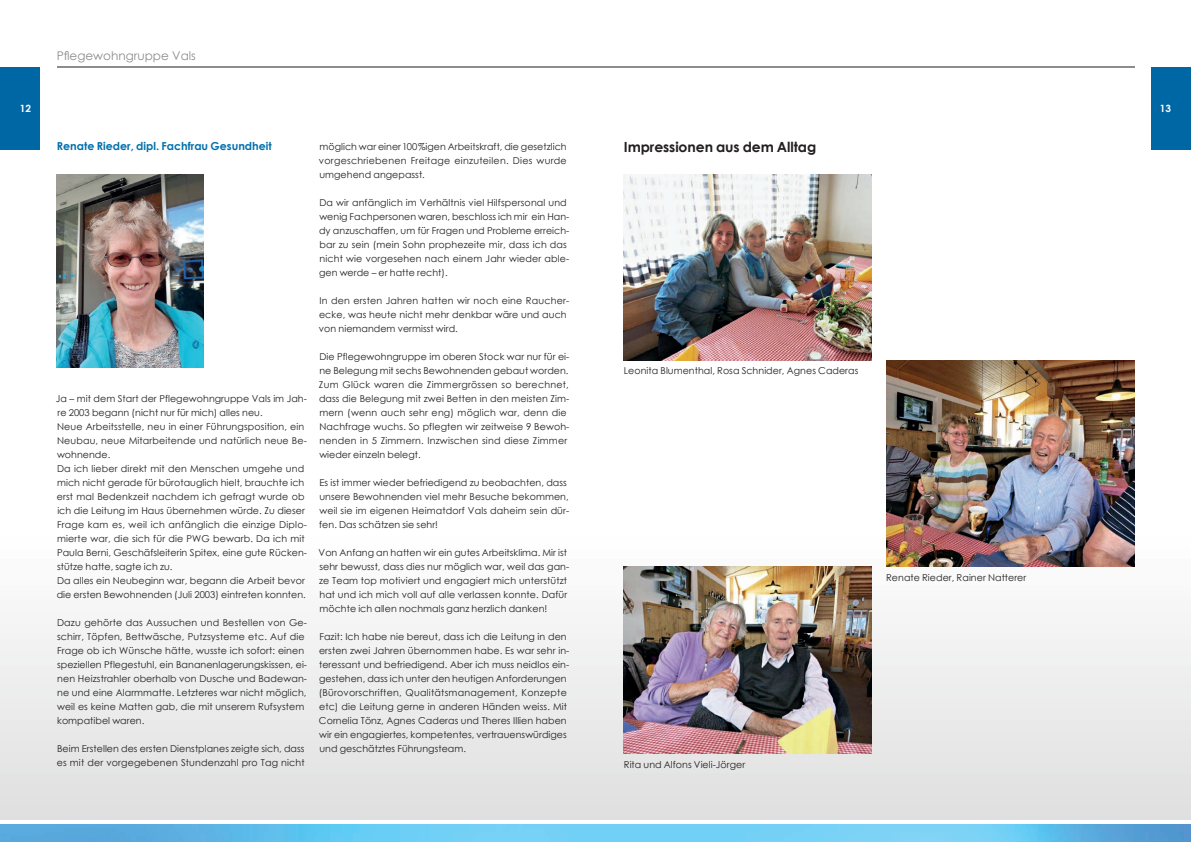
<style>
.page{position:relative;width:1191px;height:842px;background:#fff}
.page>*{position:absolute;margin:0;border:0;box-sizing:border-box;transform-origin:0 0}
.t1{font:700 14px "Century Gothic";letter-spacing:-.005em;color:#231f20}
.t2{font:12px "Century Gothic";color:#8b8c8c}
.t3{font:700 11px "Century Gothic";color:#0070ac}
.t4{font:700 10px "Century Gothic";color:#fff}
.t5{font:9.5px/14px "Century Gothic";letter-spacing:.01em;color:#231f20}
</style>
<div class="page">
<div style="left:0;top:342px;width:1191px;height:477px;background:linear-gradient(to bottom,#fff,#e4e4e4)"></div>
<img style="left:0;top:825px;width:1191px;height:17px">
<div style="left:1151px;top:67px;width:40px;height:83px;background:#0067a5"></div>
<div style="left:0;top:67px;width:40px;height:83px;background:#0067a5"></div>
<hr style="left:57px;top:66px;width:1077px;height:1px;background:#8b8c8c">
<img style="left:57px;top:175px;width:147px;height:192px">
<img style="left:624px;top:175px;width:248px;height:186px">
<img style="left:886px;top:360px;width:248px;height:207px">
<img style="left:624px;top:567px;width:248px;height:186px">
<p class="t2" style="left:57px;top:47px;width:141px">Pflegewohngruppe Vals</p>
<p class="t4" style="left:20px;top:101px;width:13px">12</p>
<p class="t4" style="left:1159px;top:101px;width:13px">13</p>
<p class="t3" style="left:57px;top:138px;width:216px">Renate Rieder, dipl. Fachfrau Gesundheit</p>
<p class="t5" style="left:56px;top:391px;width:253px">Ja – mit dem Start der Pflegewohngruppe Vals im Jah&shy;re 2003 begann (nicht nur für mich) alles neu.<br>Neue Arbeitsstelle, neu in einer Führungsposition, ein Neubau, neue Mitarbeitende und natürlich neue Be&shy;wohnende.<br>Da ich lieber direkt mit den Menschen umgehe und mich nicht gerade für bürotauglich hielt, brauchte ich erst mal Bedenkzeit nachdem ich gefragt wurde ob ich die Leitung im Haus übernehmen würde. Zu dieser Frage kam es, weil ich anfänglich die einzige Diplo&shy;mierte war, die sich für die PWG bewarb. Da ich mit Paula Berni, Geschäfsleiterin Spitex, eine gute Rücken&shy;stütze hatte, sagte ich zu.<br>Da alles ein Neubeginn war, begann die Arbeit bevor die ersten Bewohnenden (Juli 2003) eintreten konnten.</p>
<p class="t5" style="left:57px;top:615px;width:251px">Dazu gehörte das Aussuchen und Bestellen von Ge&shy;schirr, Töpfen, Bettwäsche, Putzsysteme etc. Auf die Frage ob ich Wünsche hätte, wusste ich sofort: einen speziellen Pflegestuhl, ein Bananenlagerungskissen, ei&shy;nen Heizstrahler oberhalb von Dusche und Badewan&shy;ne und eine Alarmmatte. Letzteres war nicht möglich, weil es keine Matten gab, die mit unserem Rufsystem kompatibel waren.</p>
<p class="t5" style="left:57px;top:741px;width:249px">Beim Erstellen des ersten Dienstplanes zeigte sich, dass es mit der vorgegebenen Stundenzahl pro Tag nicht</p>
<p class="t5" style="left:319px;top:139px;width:249px;text-align:justify">möglich war einer 100%igen Arbeitskraft, die gesetzlich vorgeschriebenen Freitage einzuteilen. Dies wurde umgehend angepasst.</p>
<p class="t5" style="left:319px;top:195px;width:252px">Da wir anfänglich im Verhältnis viel Hilfspersonal und wenig Fachpersonen waren, beschloss ich mir ein Han&shy;dy anzuschaffen, um für Fragen und Probleme erreich&shy;bar zu sein (mein Sohn prophezeite mir, dass ich das nicht wie vorgesehen nach einem Jahr wieder able&shy;gen werde – er hatte recht).</p>
<p class="t5" style="left:319px;top:293px;width:252px">In den ersten Jahren hatten wir noch eine Raucher&shy;ecke, was heute nicht mehr denkbar wäre und auch von niemandem vermisst wird.</p>
<p class="t5" style="left:319px;top:349px;width:252px">Die Pflegewohngruppe im oberen Stock war nur für ei&shy;ne Belegung mit sechs Bewohnenden gebaut worden.<br>Zum Glück waren die Zimmergrössen so berechnet, dass die Belegung mit zwei Betten in den meisten Zim&shy;mern (wenn auch sehr eng) möglich war, denn die Nachfrage wuchs. So pflegten wir zeitweise 9 Bewoh&shy;nenden in 5 Zimmern. Inzwischen sind diese Zimmer wieder einzeln belegt.</p>
<p class="t5" style="left:319px;top:475px;width:251px">Es ist immer wieder befriedigend zu beobachten, dass unsere Bewohnenden viel mehr Besuche bekommen, weil sie im eigenen Heimatdorf Vals daheim sein dür&shy;fen. Das schätzen sie sehr!</p>
<p class="t5" style="left:318px;top:545px;width:252px">Von Anfang an hatten wir ein gutes Arbeitsklima. Mir ist sehr bewusst, dass dies nur möglich war, weil das gan&shy;ze Team top motiviert und engagiert mich unterstützt hat und ich mich voll auf alle verlassen konnte. Dafür möchte ich allen nochmals ganz herzlich danken!</p>
<p class="t5" style="left:319px;top:629px;width:252px">Fazit: Ich habe nie bereut, dass ich die Leitung in den ersten zwei Jahren übernommen habe. Es war sehr in&shy;teressant und befriedigend. Aber ich muss neidlos ein&shy;gestehen, dass ich unter den heutigen Anforderungen (Bürovorschriften, Qualitätsmanagement, Konzepte etc) die Leitung gerne in anderen Händen weiss. Mit Cornelia Tönz, Agnes Caderas und Theres Illien haben wir ein engagiertes, kompetentes, vertrauenswürdiges und geschätztes Führungsteam.</p>
<h1 class="t1" style="left:624px;top:137px;width:194px">Impressionen aus dem Alltag</h1>
<p class="t5" style="left:624px;top:364px;width:236px">Leonita Blumenthal, Rosa Schnider, Agnes Caderas</p>
<p class="t5" style="left:624px;top:757px;width:123px">Rita und Alfons Vieli-Jörger</p>
<p class="t5" style="left:886px;top:570px;width:142px">Renate Rieder, Rainer Natterer</p>
</div>
